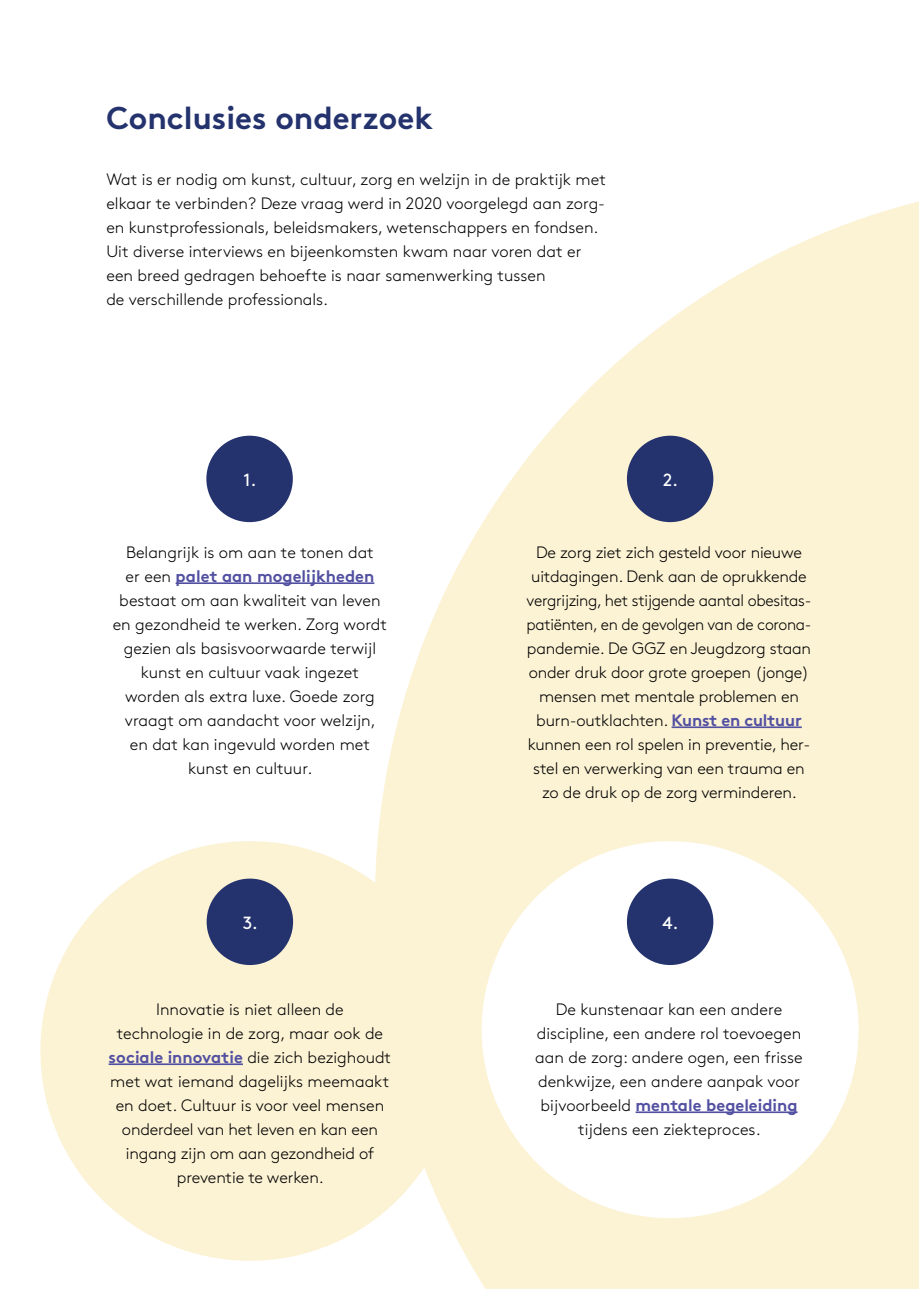
<style>
.page{position:relative;width:919px;height:1289px;background:#fff}
.page>*{position:absolute;margin:0;border:0;box-sizing:border-box;transform-origin:0 0}
.t1{font:700 31.5px "Brown";color:#24336e}
.t2{font:17.55px "Brown";color:#fff}
.t3{font:300 16.5px/24px "Brown";color:#000;text-align:center}
.s1{font-weight:700;color:#5250a1}
</style>
<div class="page">
<svg style="left:375px;top:202px;width:543px;height:1086px;fill:#fcf2d4"></svg>
<div style="left:40px;top:841px;width:419px;height:419px;background:#fcf2d4;border-radius:50%"></div>
<div style="left:481px;top:841px;width:377px;height:377px;background:#fff;border-radius:50%"></div>
<hr style="left:176px;top:582px;width:198px;height:2px;background:#5250a1">
<div style="left:206px;top:435px;width:87px;height:87px;background:#24336e;border-radius:50%"></div>
<div style="left:627px;top:435px;width:86px;height:87px;background:#24336e;border-radius:50%"></div>
<div style="left:627px;top:878px;width:86px;height:87px;background:#24336e;border-radius:50%"></div>
<div style="left:207px;top:878px;width:86px;height:87px;background:#24336e;border-radius:50%"></div>
<hr style="left:109px;top:1063px;width:134px;height:2px;background:#5250a1">
<hr style="left:671px;top:726px;width:130px;height:2px;background:#5250a1">
<hr style="left:635px;top:1111px;width:162px;height:2px;background:#5250a1">
<h1 class="t1" style="left:106px;top:92px;width:328px">Conclusies onderzoek</h1>
<p class="t3" style="left:106px;top:166px;width:501px;text-align:left">Wat is er nodig om kunst, cultuur, zorg en welzijn in de praktijk met elkaar te verbinden? Deze vraag werd in 2020 voorgelegd aan zorg&shy;en kunstprofessionals, beleidsmakers, wetenschappers en fondsen.<br>Uit diverse interviews en bijeenkomsten kwam naar voren dat er een breed gedragen behoefte is naar samenwerking tussen<br>de verschillende professionals.</p>
<p class="t2" style="left:243px;top:466px;width:15px">1.</p>
<p class="t2" style="left:663px;top:466px;width:17px">2.</p>
<p class="t3" style="left:113px;top:538px;width:276px">Belangrijk is om aan te tonen dat<br>er een <span class="s1">palet aan mogelijkheden </span>bestaat om aan kwaliteit van leven en gezondheid te werken. Zorg wordt gezien als basisvoorwaarde terwijl kunst en cultuur vaak ingezet worden als extra luxe. Goede zorg vraagt om aandacht voor welzijn,<br>en dat kan ingevuld worden met kunst en cultuur.</p>
<p class="t3" style="left:526px;top:538px;width:286px">De zorg ziet zich gesteld voor nieuwe uitdagingen. Denk aan de oprukkende vergrijzing, het stijgende aantal obesitas&shy;patiënten, en de gevolgen van de corona&shy;pandemie. De GGZ en Jeugdzorg staan onder druk door grote groepen (jonge) mensen met mentale problemen en burn-outklachten. <span class="s1">Kunst en cultuur </span>kunnen een rol spelen in preventie, her&shy;stel en verwerking van een trauma en zo de druk op de zorg verminderen.</p>
<p class="t2" style="left:243px;top:909px;width:17px">3.</p>
<p class="t2" style="left:662px;top:909px;width:17px">4.</p>
<p class="t3" style="left:109px;top:995px;width:284px">Innovatie is niet alleen de<br>technologie in de zorg, maar ook de <span class="s1">sociale innovatie</span> die zich bezighoudt met wat iemand dagelijks meemaakt en doet. Cultuur is voor veel mensen onderdeel van het leven en kan een ingang zijn om aan gezondheid of preventie te werken.</p>
<p class="t3" style="left:535px;top:995px;width:269px">De kunstenaar kan een andere discipline, een andere rol toevoegen aan de zorg: andere ogen, een frisse denkwijze, een andere aanpak voor bijvoorbeeld <span class="s1">mentale begeleiding </span>tijdens een ziekteproces.</p>
</div>
